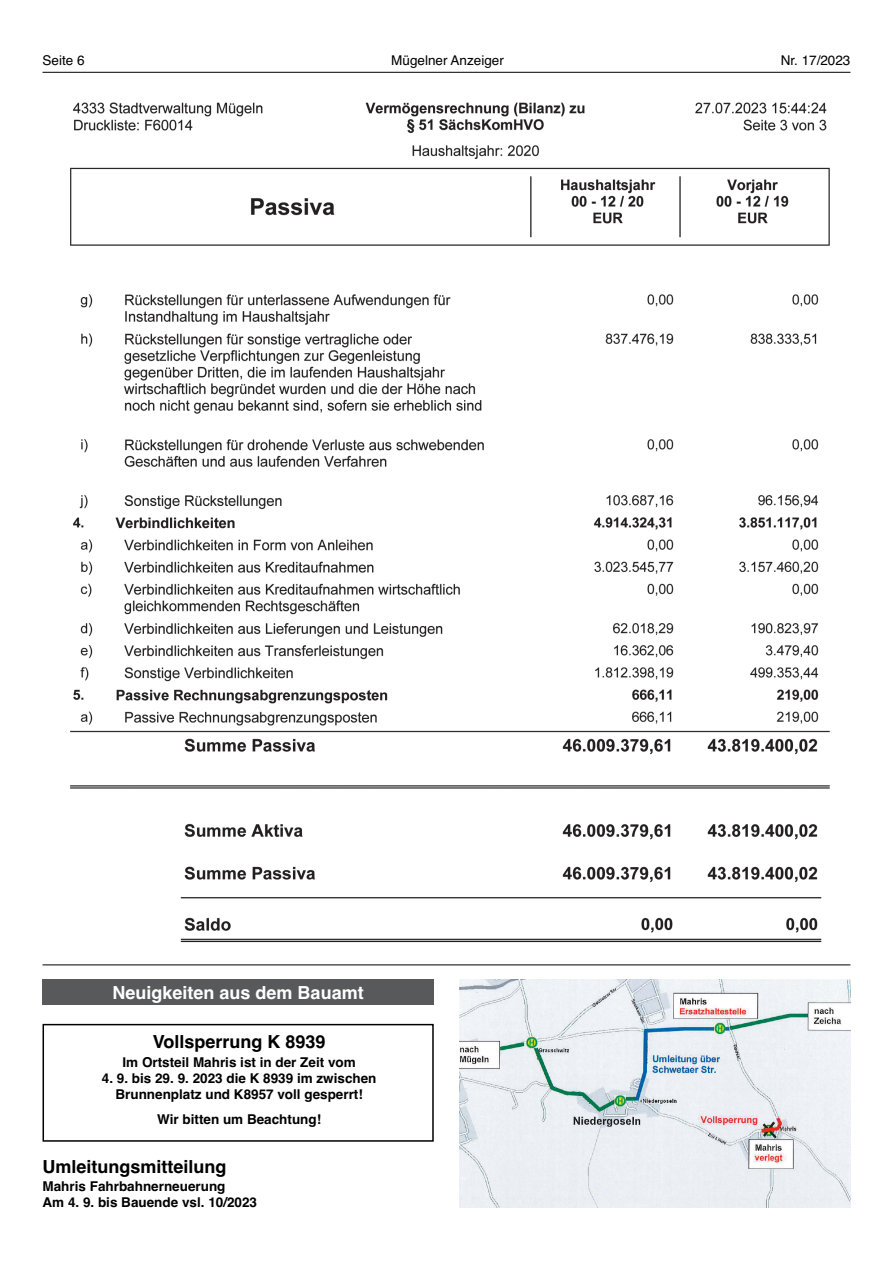
<style>
.page{position:relative;width:893px;height:1263px;background:#fff}
.page>*{position:absolute;margin:0;border:0;box-sizing:border-box;transform-origin:0 0}
.t1{font:700 18px "Helvetica";color:#000}
.t2{font:700 18px "Helvetica";color:#fff}
.t3{font:700 13.5px/16.2px "Helvetica";color:#000;text-align:center}
.t4{font:13.5px "Helvetica";color:#000}
</style>
<div class="page">
<div style="left:43px;top:1024px;width:391px;height:118px;border:2px solid #000"></div>
<hr style="left:43px;top:72px;width:807px;height:1px;background:#000">
<img style="left:70px;top:102px;width:760px;height:841px">
<hr style="left:43px;top:964px;width:807px;height:1px;background:#000">
<div style="left:43px;top:979px;width:391px;height:26px;background:#58595b"></div>
<img style="left:459px;top:979px;width:391px;height:229px">
<p class="t4" style="left:43px;top:53px;width:44px">Seite 6</p>
<p class="t4" style="left:391px;top:53px;width:114px">Mügelner Anzeiger</p>
<p class="t4" style="left:781px;top:53px;width:71px">Nr. 17/2023</p>
<h1 class="t2" style="left:113px;top:982px;width:253px">Neuigkeiten aus dem Bauamt</h1>
<h1 class="t1" style="left:153px;top:1032px;width:174px">Vollsperrung K 8939</h1>
<p class="t3" style="left:123px;top:1054px;width:235px">Im Ortsteil Mahris ist in der Zeit vom</p>
<p class="t3" style="left:102px;top:1070px;width:276px">4. 9. bis 29. 9. 2023 die K 8939 im zwischen<br>Brunnenplatz und K8957 voll gesperrt!</p>
<p class="t3" style="left:157px;top:1111px;width:166px">Wir bitten um Beachtung!</p>
<h1 class="t1" style="left:43px;top:1156px;width:185px">Umleitungsmitteilung</h1>
<p class="t3" style="left:43px;top:1178px;width:216px;text-align:left">Mahris Fahrbahnerneuerung<br>Am 4. 9. bis Bauende vsl. 10/2023</p>
</div>
